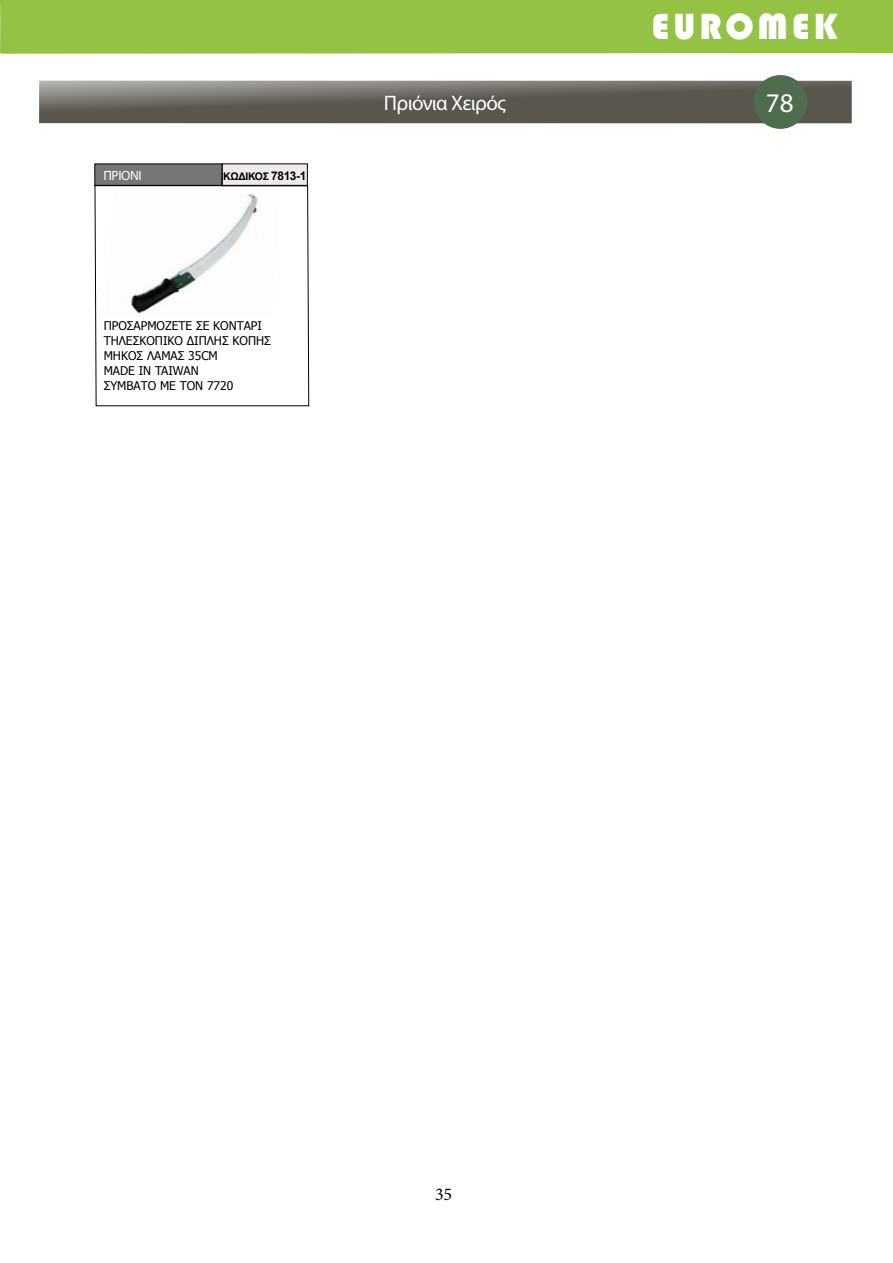
<style>
.page{position:relative;width:893px;height:1263px;background:#fff}
.page>*{position:absolute;margin:0;border:0;box-sizing:border-box;transform-origin:0 0}
.t1{font:37.5px "Bauhaus 93";letter-spacing:.1em;color:#fff}
.t2{font:27px "Myriad Pro";color:#fff}
.t3{font:21px "Myriad Pro";letter-spacing:-.03em;color:#fff}
.t4{font:18px "Minion Pro";color:#000}
.t5{font:13.5px "Myriad Pro";letter-spacing:-.03em;color:#fff}
.t6{font:12px/15px "Tahoma";color:#000}
.t7{font:700 10.5px "Arial";letter-spacing:-.03em;color:#000}
.s1{font-size:12px}
</style>
<div class="page">
<div style="left:0;top:0;width:893px;height:54px;background:#94c245"></div>
<svg style="left:39px;top:81px;width:813px;height:42px;background:#68655e"></svg>
<div style="left:753px;top:75px;width:54px;height:54px;background:#506c4f;border-radius:50%"></div>
<svg style="left:94px;top:164px;width:128px;height:22px;background:#727071"></svg>
<div style="left:222px;top:164px;width:85px;height:22px;background:#f0ebeb"></div>
<svg style="left:95px;top:185px;width:214px;height:221px"></svg>
<img style="left:105px;top:191px;width:175px;height:124px">
<p class="t5" style="left:103px;top:167px;width:40px">ΠΡΙΟΝΙ</p>
<p class="t7" style="left:223px;top:169px;width:85px">ΚΩΔΙΚΟΣ <span class="s1">7813-1</span></p>
<p class="t6" style="left:104px;top:318px;width:169px">ΠΡΟΣΑΡΜΟΖΕΤΕ ΣΕ ΚΟΝΤΑΡΙ<br>ΤΗΛΕΣΚΟΠΙΚΟ ΔΙΠΛΗΣ ΚΟΠΗΣ<br>ΜΗΚΟΣ ΛΑΜΑΣ 35CM<br>MADE IN TAIWAN<br>ΣΥΜΒΑΤΟ ΜΕ ΤΟΝ 7720</p>
<h1 class="t1" style="left:652px;top:6px;width:188px">EUROMEK</h1>
<h3 class="t3" style="left:384px;top:90px;width:124px">Πριόνια Χειρός</h3>
<h2 class="t2" style="left:766px;top:86px;width:29px">78</h2>
<h3 class="t4" style="left:435px;top:1182px;width:19px">35</h3>
</div>
